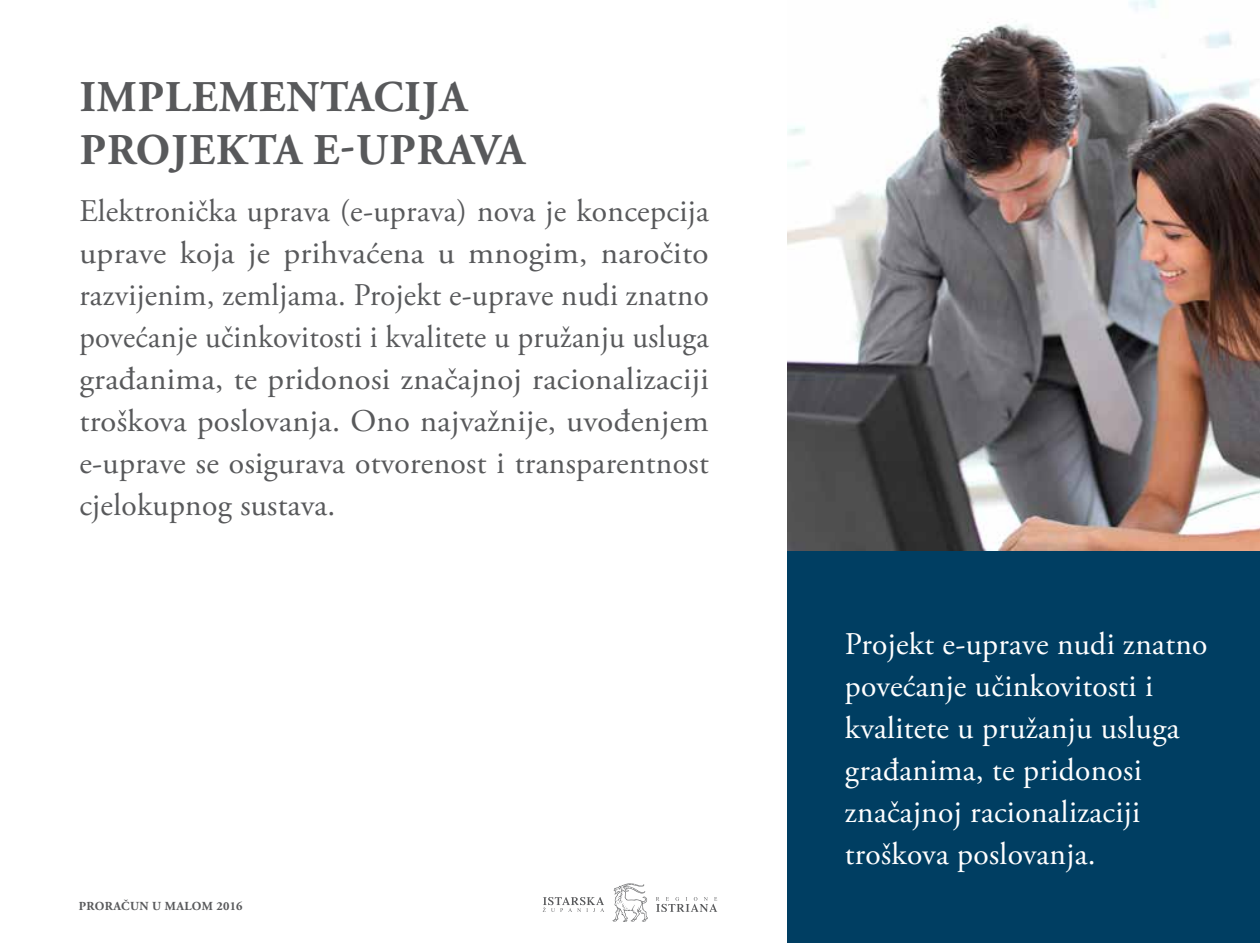
<style>
.page{position:relative;width:1260px;height:943px;background:#fff}
.page>*{position:absolute;margin:0;border:0;box-sizing:border-box;transform-origin:0 0}
.t1{font:700 43.75px/52.5px "Adobe Garamond Pro";letter-spacing:.025em;color:#58595b}
.t2{font:31.5px/42px "Adobe Garamond Pro";letter-spacing:-.01em;color:#58595b;text-align:justify}
.t3{font:31.5px/42px "Adobe Garamond Pro";letter-spacing:-.01em;color:#fff}
.t4{font:700 12.25px "Adobe Garamond Pro";letter-spacing:.035em;color:#58595b}
</style>
<div class="page">
<svg style="left:612px;top:883px;width:36px;height:38px"></svg>
<svg style="left:543px;top:897px;width:61px;height:15px"></svg>
<svg style="left:656px;top:897px;width:61px;height:15px"></svg>
<div style="left:788px;top:541px;width:472px;height:402px;background:#003e62"></div>
<img style="left:788px;top:0;width:472px;height:550px">
<h1 class="t1" style="left:80px;top:72px;width:439px">IMPLEMENTACIJA<br>PROJEKTA E-UPRAVA</h1>
<p class="t2" style="left:79px;top:191px;width:631px">Elektronička uprava (e-uprava) nova je koncepcija uprave koja je prihvaćena u mnogim, naročito razvijenim, zemljama. Projekt e-uprave nudi znatno povećanje učinkovitosti i kvalitete u pružanju usluga građanima, te pridonosi značajnoj racionalizaciji troškova poslovanja. Ono najvažnije, uvođenjem e-uprave se osigurava otvorenost i transparentnost cjelokupnog sustava.</p>
<p class="t4" style="left:79px;top:898px;width:165px">PRORAČUN U MALOM 2016</p>
<p class="t3" style="left:845px;top:624px;width:364px">Projekt e-uprave nudi znatno povećanje učinkovitosti i kvalitete u pružanju usluga građanima, te pridonosi značajnoj racionalizaciji troškova poslovanja.</p>
</div>
